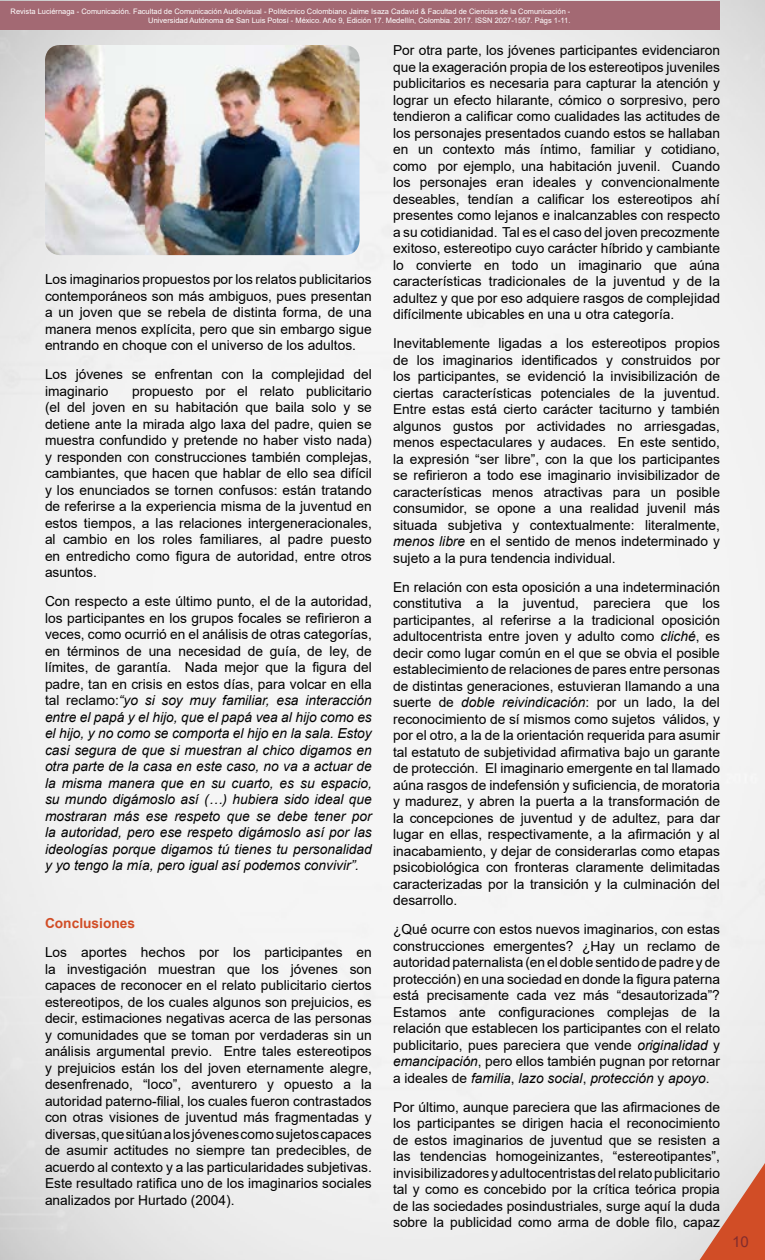
<style>
.page{position:relative;width:765px;height:1260px;background:#fff}
.page>*{position:absolute;margin:0;border:0;box-sizing:border-box;transform-origin:0 0}
.t1{font:15px "Arial";color:#812c2d}
.t2{font:13.75px/16.5px "Arial";color:#000;text-align:justify}
.t3{font:italic 13.75px/16.5px "Arial";color:#000;text-align:justify}
.t4{font:700 13.75px "Arial";color:#d14d26}
.t5{font:7.5px/9px "Arial";color:#fff;text-align:right}
.s1{font-style:normal}
.s2{font-style:italic}
</style>
<div class="page">
<img style="left:0;top:0;width:765px;height:1260px">
<div style="left:1px;top:1px;width:719px;height:28px;background:#a36973"></div>
<svg style="left:683px;top:1132px;width:82px;height:128px;background:#dfb8ac"></svg>
<img style="left:45px;top:45px;width:315px;height:210px">
<p class="t5" style="left:11px;top:6px;width:561px">Revista Luciérnaga - Comunicación. Facultad de Comunicación Audiovisual - Politécnico Colombiano Jaime Isaza Cadavid &amp; Facultad de Ciencias de la Comunicación -<br>Universidad Autónoma de San Luis Potosí - México. Año 9, Edición 17. Medellín, Colombia. 2017. ISSN 2027-1557. Págs 1-11.</p>
<p class="t2" style="left:45px;top:271px;width:328px">Los imaginarios propuestos por los relatos publicitarios contemporáneos son más ambiguos, pues presentan a un joven que se rebela de distinta forma, de una manera menos explícita, pero que sin embargo sigue entrando en choque con el universo de los adultos.</p>
<p class="t2" style="left:45px;top:366px;width:328px">Los jóvenes se enfrentan con la complejidad del imaginario</p>
<p class="t2" style="left:45px;top:382px;width:328px;text-indent:87px">propuesto por el relato publicitario (el del joven en su habitación que baila solo y se detiene ante la mirada algo laxa del padre, quien se muestra confundido y pretende no haber visto nada) y responden con construcciones también complejas, cambiantes, que hacen que hablar de ello sea difícil y los enunciados se tornen confusos: están tratando de referirse a la experiencia misma de la juventud en estos tiempos, a las relaciones intergeneracionales, al cambio en los roles familiares, al padre puesto en entredicho como figura de autoridad, entre otros asuntos.</p>
<p class="t3" style="left:45px;top:593px;width:328px"><span class="s1">Con respecto a este último punto, el de la autoridad, los participantes en los grupos focales se refirieron a veces, como ocurrió en el análisis de otras categorías, en términos de una necesidad de guía, de ley, de límites, de garantía. Nada mejor que la figura del padre, tan en crisis en estos días, para volcar en ella tal reclamo:</span>“yo si soy muy familiar, esa interacción entre el papá y el hijo, que el papá vea al hijo como es el hijo, y no como se comporta el hijo en la sala. Estoy casi segura de que si muestran al chico digamos en otra parte de la casa en este caso, no va a actuar de la misma manera que en su cuarto, es su espacio, su mundo digámoslo así (…) hubiera sido ideal que mostraran más ese respeto que se debe tener por la autoridad, pero ese respeto digámoslo así por las ideologías porque digamos tú tienes tu personalidad y yo tengo la mía, pero igual así podemos convivir”.</p>
<p class="t4" style="left:45px;top:914px;width:92px">Conclusiones</p>
<p class="t2" style="left:45px;top:944px;width:328px">Los aportes hechos por los participantes en la investigación muestran que los jóvenes son capaces de reconocer en el relato publicitario ciertos estereotipos, de los cuales algunos son prejuicios, es decir, estimaciones negativas acerca de las personas y comunidades que se toman por verdaderas sin un análisis argumental previo. Entre tales estereotipos y prejuicios están los del joven eternamente alegre, desenfrenado, “loco”, aventurero y opuesto a la autoridad paterno-filial, los cuales fueron contrastados con otras visiones de juventud más fragmentadas y diversas, que sitúan a los jóvenes como sujetos capaces de asumir actitudes no siempre tan predecibles, de acuerdo al contexto y a las particularidades subjetivas.<br>Este resultado ratifica uno de los imaginarios sociales analizados por Hurtado (2004).</p>
<p class="t2" style="left:393px;top:42px;width:328px">Por otra parte, los jóvenes participantes evidenciaron que la exageración propia de los estereotipos juveniles publicitarios es necesaria para capturar la atención y lograr un efecto hilarante, cómico o sorpresivo, pero tendieron a calificar como cualidades las actitudes de los personajes presentados cuando estos se hallaban en un contexto más íntimo, familiar y cotidiano, como por ejemplo, una habitación juvenil. Cuando los personajes eran ideales y convencionalmente deseables, tendían a calificar los estereotipos ahí presentes como lejanos e inalcanzables con respecto a su cotidianidad. Tal es el caso del joven precozmente exitoso, estereotipo cuyo carácter híbrido y cambiante lo convierte en todo un imaginario que aúna características tradicionales de la juventud y de la adultez y que por eso adquiere rasgos de complejidad difícilmente ubicables en una u otra categoría.</p>
<p class="t2" style="left:393px;top:335px;width:328px">Inevitablemente ligadas a los estereotipos propios de los imaginarios identificados y construidos por los participantes, se evidenció la invisibilización de ciertas características potenciales de la juventud.<br>Entre estas está cierto carácter taciturno y también algunos gustos por actividades no arriesgadas, menos espectaculares y audaces. En este sentido, la expresión “ser libre”, con la que los participantes se refirieron a todo ese imaginario invisibilizador de características menos atractivas para un posible consumidor, se opone a una realidad juvenil más situada subjetiva y contextualmente: literalmente, <span class="s2">menos libre</span> en el sentido de menos indeterminado y sujeto a la pura tendencia individual.</p>
<p class="t2" style="left:393px;top:578px;width:328px">En relación con esta oposición a una indeterminación constitutiva a la juventud, pareciera que los participantes, al referirse a la tradicional oposición adultocentrista entre joven y adulto como <span class="s2">cliché</span>, es decir como lugar común en el que se obvia el posible establecimiento de relaciones de pares entre personas de distintas generaciones, estuvieran llamando a una suerte de <span class="s2">doble reivindicación</span>: por un lado, la del reconocimiento de sí mismos como sujetos válidos, y por el otro, a la de la orientación requerida para asumir tal estatuto de subjetividad afirmativa bajo un garante de protección. El imaginario emergente en tal llamado aúna rasgos de indefensión y suficiencia, de moratoria y madurez, y abren la puerta a la transformación de la concepciones de juventud y de adultez, para dar lugar en ellas, respectivamente, a la afirmación y al inacabamiento, y dejar de considerarlas como etapas psicobiológica con fronteras claramente delimitadas caracterizadas por la transición y la culminación del desarrollo.</p>
<p class="t2" style="left:393px;top:921px;width:328px">¿Qué ocurre con estos nuevos imaginarios, con estas construcciones emergentes? ¿Hay un reclamo de autoridad paternalista (en el doble sentido de padre y de protección) en una sociedad en donde la figura paterna está precisamente cada vez más “desautorizada”?<br>Estamos ante configuraciones complejas de la relación que establecen los participantes con el relato publicitario, pues pareciera que vende <span class="s2">originalidad</span> y <span class="s2">emancipación</span>, pero ellos también pugnan por retornar a ideales de <span class="s2">familia</span>, <span class="s2">lazo social</span>, <span class="s2">protección</span> y <span class="s2">apoyo</span>.</p>
<p class="t2" style="left:393px;top:1098px;width:328px">Por último, aunque pareciera que las afirmaciones de los participantes se dirigen hacia el reconocimiento de estos imaginarios de juventud que se resisten a las tendencias homogeinizantes, “estereotipantes”, invisibilizadores y adultocentristas del relato publicitario tal y como es concebido por la crítica teórica propia de las sociedades posindustriales, surge aquí la duda sobre la publicidad como arma de doble filo, capaz</p>
<p class="t1" style="left:732px;top:1231px;width:18px">10</p>
</div>
